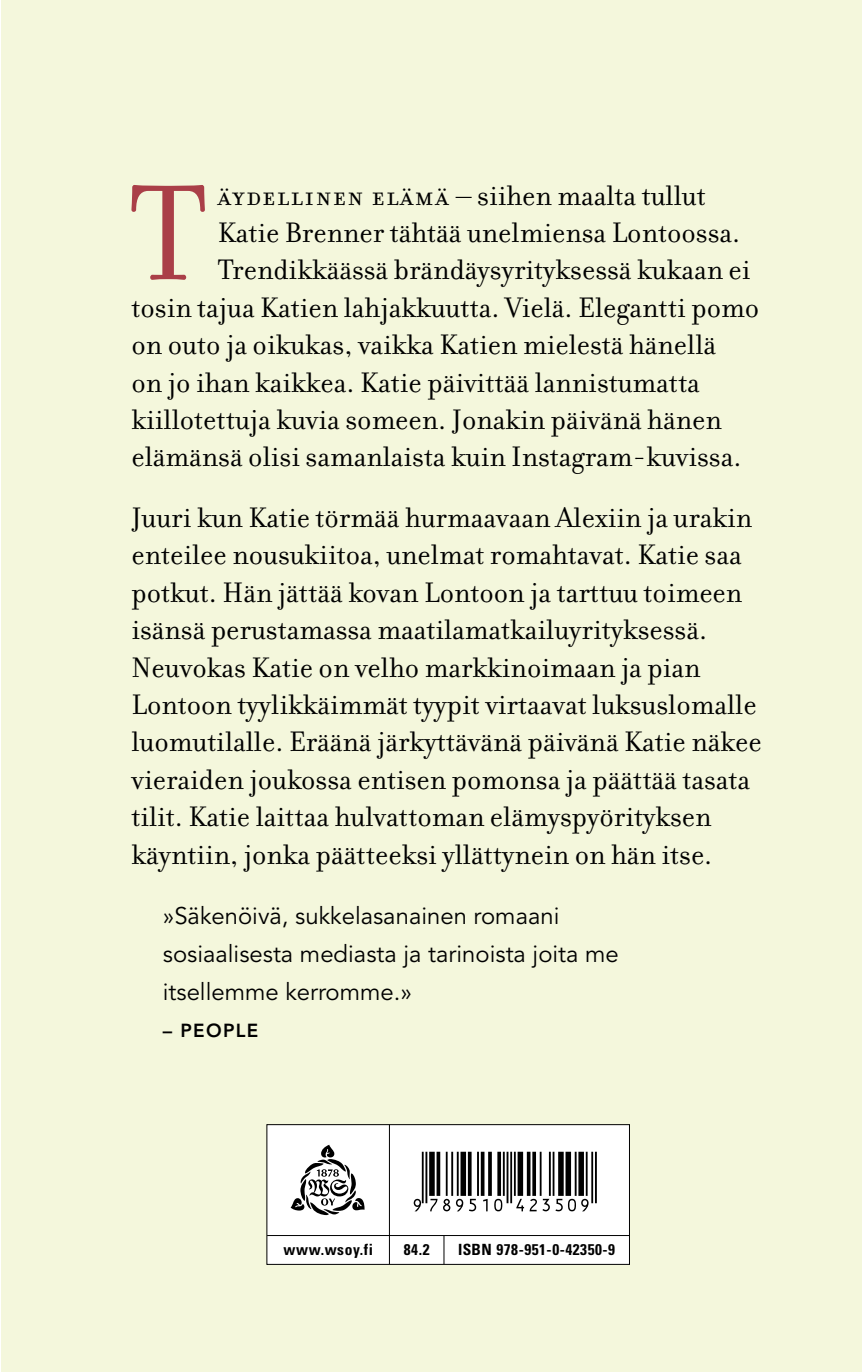
<style>
.page{position:relative;width:862px;height:1372px;background:#fff}
.page>*{position:absolute;margin:0;border:0;box-sizing:border-box;transform-origin:0 0}
.t1{font:146.25px "Filosofia";color:#aa3f48}
.t2{font:58.73px "Viisas EAN Matala";color:#000}
.t3{font:30.38px/37.4px "Filosofia";color:#000}
.t4{font:23.85px/37.6px "Avenir LT Std";color:#000}
.t5{font:800 18.68px "Avenir LT Std";letter-spacing:.07em;color:#000}
.t6{font:700 condensed 15.53px "Univers LT Std";letter-spacing:.035em;color:#000}
.s1{font-family:"Filosofia Small Caps"}
</style>
<div class="page">
<div style="left:1px;top:0;width:860px;height:1371px;background:#f4f7dc"></div>
<div style="left:267px;top:1124px;width:362px;height:140px;background:#fff"></div>
<div style="left:266px;top:1124px;width:363px;height:140px;border:1px solid #000"></div>
<hr style="left:389px;top:1124px;width:1px;height:140px;background:#000">
<hr style="left:267px;top:1234px;width:362px;height:1px;background:#000">
<svg style="left:443px;top:1235px;width:1px;height:29px"></svg>
<svg style="left:290px;top:1144px;width:74px;height:70px"></svg>
<h1 class="t1" style="left:129px;top:153px;width:79px">T</h1>
<p class="t3" style="left:218px;top:177px;width:489px"><span class="s1">äydellinen elämä</span> – siihen maalta tullut</p>
<p class="t3" style="left:218px;top:214px;width:523px">Katie Brenner tähtää unelmiensa Lontoossa.</p>
<p class="t3" style="left:218px;top:252px;width:534px">Trendikkäässä brändäysyrityksessä kukaan ei</p>
<p class="t3" style="left:131px;top:289px;width:628px">tosin tajua Katien lahjakkuutta. Vielä. Elegantti pomo</p>
<p class="t3" style="left:131px;top:326px;width:586px">on outo ja oikukas, vaikka Katien mielestä hänellä</p>
<p class="t3" style="left:131px;top:364px;width:569px">on jo ihan kaikkea. Katie päivittää lannistumatta</p>
<p class="t3" style="left:131px;top:401px;width:591px">kiillotettuja kuvia someen. Jonakin päivänä hänen</p>
<p class="t3" style="left:131px;top:438px;width:611px">elämänsä olisi samanlaista kuin Instagram-kuvissa.</p>
<p class="t3" style="left:131px;top:499px;width:631px">Juuri kun Katie törmää hurmaavaan Alexiin ja urakin enteilee nousukiitoa, unelmat romahtavat. Katie saa potkut. Hän jättää kovan Lontoon ja tarttuu toimeen isänsä perustamassa maatilamatkailuyrityksessä.<br>Neuvokas Katie on velho markkinoimaan ja pian Lontoon tyylikkäimmät tyypit virtaavat luksuslomalle luomutilalle. Eräänä järkyttävänä päivänä Katie näkee vieraiden joukossa entisen pomonsa ja päättää tasata tilit. Katie laittaa hulvattoman elämyspyörityksen käyntiin, jonka päätteeksi yllättynein on hän itse.</p>
<p class="t4" style="left:163px;top:898px;width:457px">»Säkenöivä, sukkelasanainen romaani sosiaalisesta mediasta ja tarinoista joita me itsellemme kerromme.»</p>
<p class="t5" style="left:163px;top:1019px;width:97px">– PEOPLE</p>
<h2 class="t2" style="left:408px;top:1150px;width:189px">*9789510423509*</h2>
<p class="t6" style="left:283px;top:1239px;width:91px">www.wsoy.fi</p>
<p class="t6" style="left:403px;top:1239px;width:27px">84.2</p>
<p class="t6" style="left:458px;top:1239px;width:158px">ISBN 978-951-0-42350-9</p>
</div>
